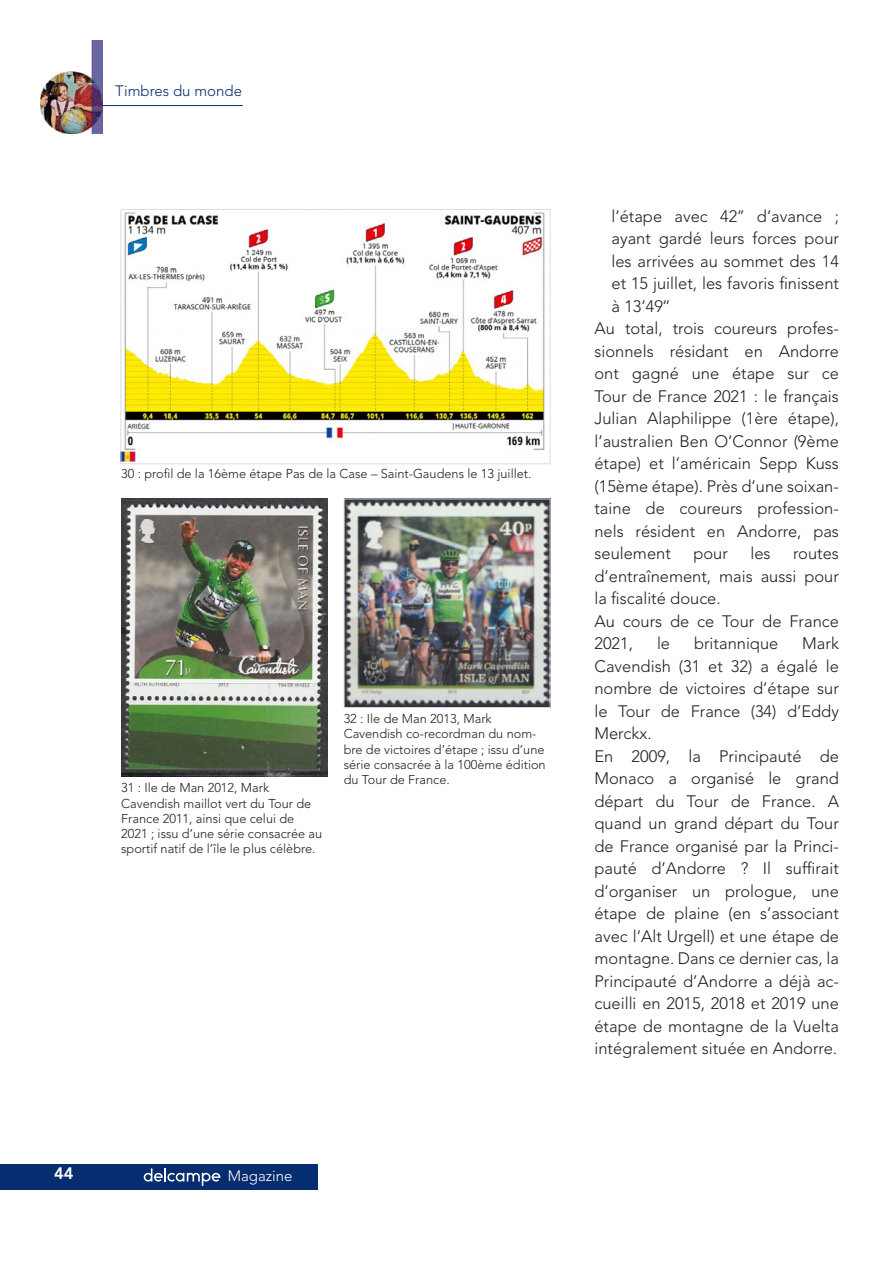
<style>
.page{position:relative;width:893px;height:1263px;background:#fff}
.page>*{position:absolute;margin:0;border:0;box-sizing:border-box;transform-origin:0 0}
.Texte-sans_debordeme{font:300 16.5px/22.5px "Avenir";color:#231f20;text-align:justify}
.t1{font:800 16.5px "Avenir";color:#fff}
.t2{font:300 15px "Avenir";color:#052d6f}
.t3{font:300 15px "Avenir";color:#fff}
.Légende_Gch{font:300 12.75px/15.3px "Avenir";color:#231f20}
</style>
<div class="page">
<div style="left:0;top:1164px;width:318px;height:25px;background:#052d6f"></div>
<svg style="left:144px;top:1168px;width:76px;height:18px"></svg>
<img style="left:40px;top:40px;width:62px;height:93px">
<hr style="left:102px;top:105px;width:141px;height:1px;background:#052d6f">
<img style="left:121px;top:499px;width:206px;height:277px">
<img style="left:346px;top:501px;width:202px;height:205px">
<img style="left:122px;top:212px;width:423px;height:250px">
<div style="left:120px;top:209px;width:430px;height:255px;border:1px solid #d9dcea"></div>
<p class="t2" style="left:115px;top:82px;width:128px">Timbres du monde</p>
<p class="Légende_Gch" style="left:121px;top:466px;width:412px">30 : profil de la 16ème étape Pas de la Case – Saint-Gaudens le 13 juillet.</p>
<p class="Légende_Gch" style="left:121px;top:780px;width:203px">31 : Ile de Man 2012, Mark<br>Cavendish maillot vert du Tour de<br>France 2011, ainsi que celui de<br>2021 ; issu d’une série consacrée au sportif natif de l’île le plus célèbre.</p>
<p class="Légende_Gch" style="left:344px;top:711px;width:204px">32 : Ile de Man 2013, Mark<br>Cavendish co-recordman du nom&shy;bre de victoires d’étape ; issu d’une série consacrée à la 100ème édition du Tour de France.</p>
<p class="t1" style="left:54px;top:1164px;width:21px">44</p>
<p class="t3" style="left:228px;top:1167px;width:66px">Magazine</p>
<p class="Texte-sans_debordeme" style="left:611px;top:205px;width:229px">l’étape avec 42’’ d’avance ; ayant gardé leurs forces pour les arrivées au sommet des 14 et 15 juillet, les favoris finissent à 13’49’’</p>
<p class="Texte-sans_debordeme" style="left:594px;top:317px;width:246px">Au total, trois coureurs profes&shy;sionnels résidant en Andorre ont gagné une étape sur ce Tour de France 2021 : le français Julian Alaphilippe (1ère étape), l’australien Ben O’Connor (9ème étape) et l’américain Sepp Kuss (15ème étape). Près d’une soixan&shy;taine de coureurs profession&shy;nels résident en Andorre, pas seulement</p>
<p class="Texte-sans_debordeme" style="left:693px;top:542px;width:36px">pour</p>
<p class="Texte-sans_debordeme" style="left:750px;top:542px;width:22px">les</p>
<p class="Texte-sans_debordeme" style="left:594px;top:542px;width:246px;text-indent:199px">routes d’entraînement, mais aussi pour la fiscalité douce.</p>
<p class="Texte-sans_debordeme" style="left:594px;top:610px;width:246px">Au cours de ce Tour de France<br>2021,</p>
<p class="Texte-sans_debordeme" style="left:594px;top:632px;width:246px;text-indent:208px">Mark Cavendish (31 et 32) a égalé le nombre de victoires d’étape sur le Tour de France (34) d’Eddy Merckx.</p>
<p class="Texte-sans_debordeme" style="left:594px;top:745px;width:246px">En 2009, la Principauté de Monaco a organisé le grand départ du Tour de France. A quand un grand départ du Tour de France organisé par la Princi&shy;pauté d’Andorre ? Il suffirait d’organiser un prologue, une étape de plaine (en s’associant avec l’Alt Urgell) et une étape de montagne. Dans ce dernier cas, la Principauté d’Andorre a déjà ac&shy;cueilli en 2015, 2018 et 2019 une étape de montagne de la Vuelta intégralement située en Andorre.</p>
<p class="Texte-sans_debordeme" style="left:657px;top:632px;width:15px">le</p>
<p class="Texte-sans_debordeme" style="left:694px;top:632px;width:86px">britannique</p>
</div>
